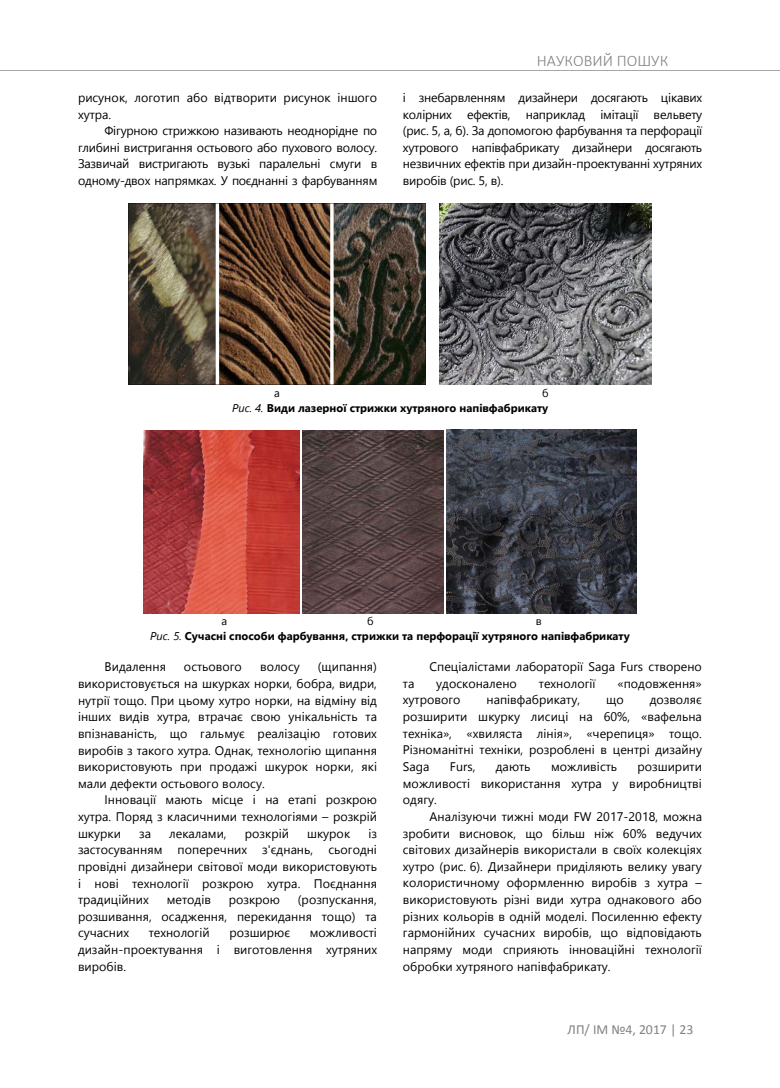
<style>
.page{position:relative;width:780px;height:1088px;background:#fff}
.page>*{position:absolute;margin:0;border:0;box-sizing:border-box;transform-origin:0 0}
.t1{font:300 16.25px "Calibri";letter-spacing:.005em;color:#818181}
.t2{font:13.75px "Calibri";color:#818181}
.t3{font:12.5px/16.6px "Segoe UI";color:#000;text-align:justify}
.t4{font:700 11.25px "Segoe UI";color:#000}
.t5{font:11.25px "Segoe UI";color:#000}
.s1{font-weight:400;font-style:italic}
</style>
<div class="page">
<hr style="left:0;top:71px;width:780px;height:1px;background:#a6a6a6">
<img style="left:128px;top:204px;width:298px;height:181px">
<img style="left:439px;top:204px;width:213px;height:180px">
<img style="left:143px;top:431px;width:156px;height:182px">
<img style="left:302px;top:430px;width:141px;height:183px">
<img style="left:446px;top:429px;width:190px;height:184px">
<p class="t3" style="left:78px;top:89px;width:300px">рисунок, логотип або відтворити рисунок іншого хутра.</p>
<p class="t3" style="left:78px;top:122px;width:301px;text-indent:27px">Фігурною стрижкою називають неоднорідне по глибині вистригання остьового або пухового волосу.<br>Зазвичай вистригають вузькі паралельні смуги в одному-двох напрямках. У поєднанні з фарбуванням</p>
<h1 class="t1" style="left:537px;top:51px;width:133px">НАУКОВИЙ ПОШУК</h1>
<p class="t3" style="left:403px;top:89px;width:301px">і знебарвленням дизайнери досягають цікавих колірних ефектів, наприклад імітації вельвету (рис. 5, а, б). За допомогою фарбування та перфорації хутрового напівфабрикату дизайнери досягають незвичних ефектів при дизайн-проектуванні хутряних виробів (рис. 5, в).</p>
<p class="t5" style="left:274px;top:384px;width:7px">а</p>
<p class="t5" style="left:542px;top:384px;width:8px">б</p>
<p class="t4" style="left:232px;top:399px;width:317px"><span class="s1">Рис. 4.</span> Види лазерної стрижки хутряного напівфабрикату</p>
<p class="t5" style="left:221px;top:612px;width:7px">а</p>
<p class="t5" style="left:367px;top:612px;width:8px">б</p>
<p class="t5" style="left:536px;top:612px;width:7px">в</p>
<p class="t4" style="left:150px;top:627px;width:481px"><span class="s1">Рис. 5.</span> Сучасні способи фарбування, стрижки та перфорації хутряного напівфабрикату</p>
<p class="t3" style="left:105px;top:658px;width:63px">Видалення</p>
<p class="t3" style="left:184px;top:658px;width:59px">остьового</p>
<p class="t3" style="left:260px;top:658px;width:41px">волосу</p>
<p class="t3" style="left:429px;top:658px;width:274px">Спеціалістами лабораторії Saga Furs створено</p>
<p class="t3" style="left:78px;top:658px;width:300px;text-indent:240px">(щипання) використовується на шкурках норки, бобра, видри, нутрії тощо. При цьому хутро норки, на відміну від інших видів хутра, втрачає свою унікальність та впізнаваність, що гальмує реалізацію готових виробів з такого хутра. Однак, технологію щипання використовують при продажі шкурок норки, які мали дефекти остьового волосу.</p>
<p class="t3" style="left:78px;top:791px;width:300px;text-indent:27px">Інновації мають місце і на етапі розкрою хутра. Поряд з класичними технологіями – розкрій шкурки</p>
<p class="t3" style="left:403px;top:675px;width:13px">та</p>
<p class="t3" style="left:436px;top:675px;width:82px">удосконалено</p>
<p class="t3" style="left:538px;top:675px;width:58px">технології</p>
<p class="t3" style="left:617px;top:675px;width:86px">«подовження»</p>
<p class="t3" style="left:403px;top:691px;width:59px">хутрового</p>
<p class="t3" style="left:486px;top:691px;width:95px">напівфабрикату,</p>
<p class="t3" style="left:606px;top:691px;width:19px">що</p>
<p class="t3" style="left:403px;top:691px;width:300px;text-indent:247px">дозволяє розширити шкурку лисиці на 60%, «вафельна техніка», «хвиляста лінія», «черепиця» тощо.<br>Різноманітні техніки, розроблені в центрі дизайну Saga</p>
<p class="t3" style="left:450px;top:758px;width:27px">Furs,</p>
<p class="t3" style="left:496px;top:758px;width:36px">дають</p>
<p class="t3" style="left:551px;top:758px;width:67px">можливість</p>
<p class="t3" style="left:403px;top:758px;width:300px;text-indent:234px">розширити можливості використання хутра у виробництві одягу.</p>
<p class="t3" style="left:403px;top:808px;width:300px;text-indent:27px">Аналізуючи тижні моди FW 2017-2018, можна зробити висновок, що більш ніж 60% ведучих світових дизайнерів використали в своїх колекціях хутро (рис. 6). Дизайнери приділяють велику увагу колористичному оформленню виробів з хутра – використовують різні види хутра однакового або різних кольорів в одній моделі. Посиленню ефекту гармонійних сучасних виробів, що відповідають напряму моди сприяють інноваційні технології обробки хутряного напівфабрикату.</p>
<p class="t3" style="left:139px;top:825px;width:14px">за</p>
<p class="t3" style="left:169px;top:825px;width:59px">лекалами,</p>
<p class="t3" style="left:245px;top:825px;width:45px">розкрій</p>
<p class="t3" style="left:307px;top:825px;width:45px">шкурок</p>
<p class="t3" style="left:78px;top:825px;width:300px;text-indent:290px">із застосуванням поперечних з'єднань, сьогодні провідні дизайнери світової моди використовують і нові технології розкрою хутра. Поєднання традиційних</p>
<p class="t3" style="left:167px;top:891px;width:46px">методів</p>
<p class="t3" style="left:229px;top:891px;width:53px">розкрою</p>
<p class="t3" style="left:78px;top:891px;width:300px;text-indent:220px">(розпускання, розшивання, осадження, перекидання тощо) та сучасних</p>
<p class="t3" style="left:149px;top:924px;width:62px">технологій</p>
<p class="t3" style="left:229px;top:924px;width:62px">розширює</p>
<p class="t3" style="left:78px;top:924px;width:300px;text-indent:232px">можливості дизайн-проектування і виготовлення хутряних виробів.</p>
<p class="t2" style="left:567px;top:1020px;width:127px">ЛП/ ІМ №4, 2017 | 23</p>
</div>
